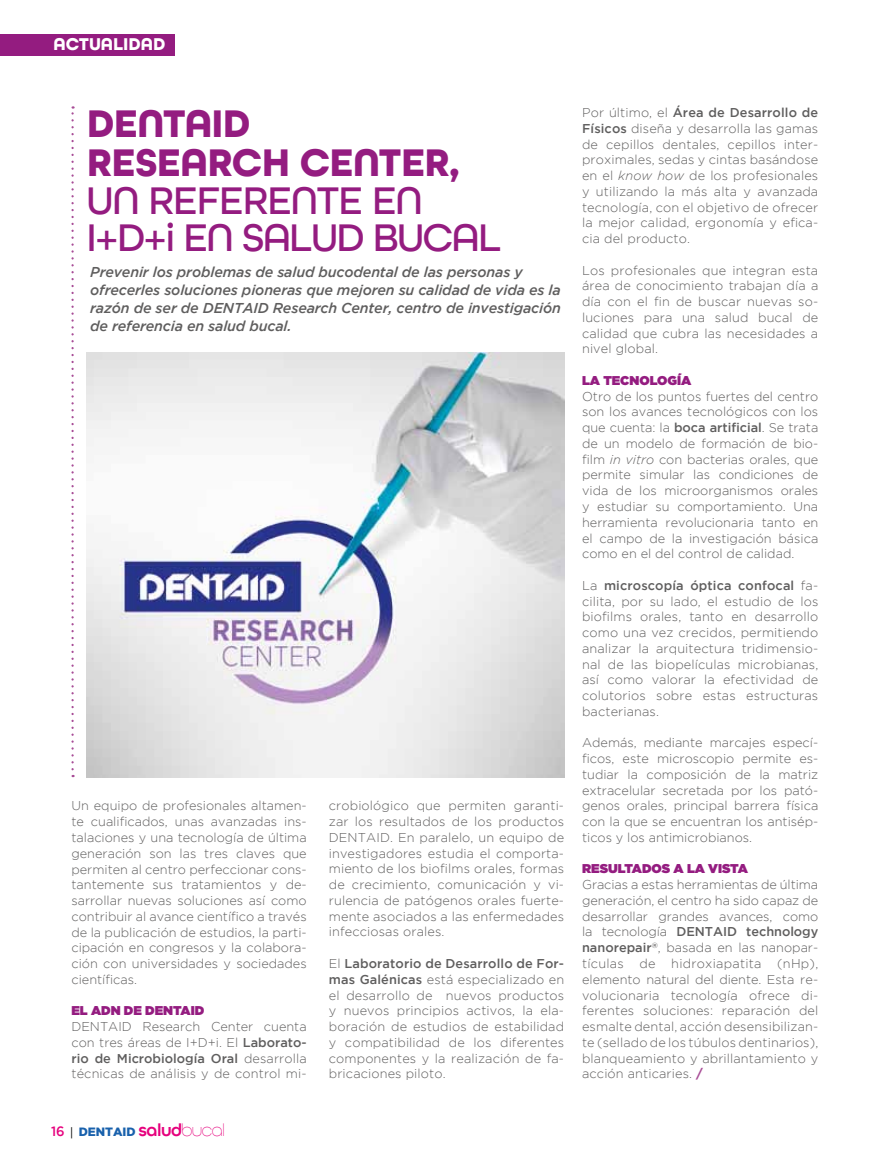
<style>
.page{position:relative;width:893px;height:1170px;background:#fff}
.page>*{position:absolute;margin:0;border:0;box-sizing:border-box;transform-origin:0 0}
.t1{font:500 40.5px/37.5px "All Round Gothic";letter-spacing:-.015em;color:#941c80}
.t2{font:700 40.5px/39px "All Round Gothic";letter-spacing:-.015em;color:#941c80}
.t3{font:700 18px "All Round Gothic";color:#fff}
.t4{font:italic 500 14.25px/18px "Gotham";letter-spacing:-.01em;color:#5f5e5e}
.t5{font:300 12.75px/15.8px "Gotham";letter-spacing:.01em;color:#5f5e5e;text-align:justify}
.t6{font:900 12.75px "Gotham";color:#941c80}
.t7{font:900 12px "Gotham";letter-spacing:-.005em;color:#1961ac}
.s1{font-weight:500}
.s2{font-weight:500;font-size:13.5px;color:#e6007d}
.s3{font-family:"Helvetica Neue LT Std";font-weight:400;font-size:11.25px;color:#000}
.s4{font-family:"All Round Gothic";font-weight:600;font-size:18px;color:#e6007d}
.s5{font-family:"All Round Gothic X Lig";font-weight:400;font-size:18px;color:#e6007d}
.s6{font-style:italic}
.s7{font-weight:700;color:#a84d97}
</style>
<div class="page">
<div style="left:0;top:34px;width:174px;height:21px;background:#941c80"></div>
<svg style="left:71px;top:106px;width:3px;height:671px"></svg>
<img style="left:87px;top:352px;width:477px;height:425px">
<h2 class="t3" style="left:54px;top:33px;width:25px">ACTUALIDAD</h2>
<h1 class="t2" style="left:87px;top:105px;width:165px">DENTAID<br>RESEARCH</h1>
<h1 class="t2" style="left:300px;top:144px;width:55px">CENTER</h1>
<h1 class="t2" style="left:449px;top:144px;width:12px">,</h1>
<h1 class="t1" style="left:87px;top:181px;width:337px">UN REFERENTE EN<br>I+D+I EN SALUD BUCAL</h1>
<p class="t4" style="left:90px;top:263px;width:472px">Prevenir los problemas de salud bucodental de las personas y ofrecerles soluciones pioneras que mejoren su calidad de vida es la razón de ser de DENTAID Research Center, centro de investigación de referencia en salud bucal.</p>
<p class="t5" style="left:71px;top:797px;width:237px">Un equipo de profesionales altamen&shy;te cualificados, unas avanzadas ins&shy;talaciones y una tecnología de última generación son las tres claves que permiten al centro perfeccionar cons&shy;tantemente sus tratamientos y de&shy;sarrollar nuevas soluciones así como contribuir al avance científico a través de la publicación de estudios, la parti&shy;cipación en congresos y la colabora&shy;ción con universidades y sociedades científicas.</p>
<p class="t6" style="left:71px;top:1003px;width:134px">EL ADN DE DENTAID</p>
<p class="t5" style="left:71px;top:1018px;width:237px">DENTAID Research Center cuenta con tres áreas de I+D+i. E l <span class="s1">Laborato&shy;rio de Microbiología Oral</span> desarrolla técnicas de análisis y de control mi-</p>
<p class="t7" style="left:51px;top:1124px;width:176px"><span class="s2">16</span> <span class="s3">|</span> DENTAID <span class="s4">salud</span><span class="s5">bucal</span></p>
<p class="t5" style="left:329px;top:797px;width:237px">crobiológico que permiten garanti&shy;zar los resultados de los productos DENTAID. En paralelo, un equipo de investigadores estudia el comporta&shy;miento de los biofilms orales, formas de crecimiento, comunicación y vi&shy;rulencia de patógenos orales fuerte&shy;mente asociados a las enfermedades infecciosas orales.</p>
<p class="t5" style="left:329px;top:955px;width:237px">E l <span class="s1">Laboratorio de Desarrollo de For&shy;mas Galénicas</span> está especializado en el desarrollo de nuevos productos y nuevos principios activos, la ela&shy;boración de estudios de estabilidad y compatibilidad de los diferentes componentes y la realización de fa&shy;bricaciones piloto.</p>
<p class="t5" style="left:582px;top:104px;width:238px">Por último, el <span class="s1">Área de Desarrollo de Físicos</span> diseña y desarrolla las gamas de cepillos dentales, cepillos inter&shy;proximales, sedas y cintas basándose en el <span class="s6">know how</span> de los profesionales y utilizando la más alta y avanzada tecnología, con el objetivo de ofrecer la mejor calidad, ergonomía y efica&shy;cia del producto.</p>
<p class="t5" style="left:582px;top:262px;width:238px">Los profesionales que integran esta área de conocimiento trabajan día a día con el fin de buscar nuevas so&shy;luciones para una salud bucal de calidad que cubra las necesidades a nivel global.</p>
<p class="t6" style="left:582px;top:373px;width:111px">LA TECNOLOGÍA</p>
<p class="t5" style="left:582px;top:388px;width:238px">Otro de los puntos fuertes del centro son los avances tecnológicos con los que cuenta: la <span class="s1">boca artificial</span>. Se trata de un modelo de formación de bio&shy;film <span class="s6">in vitro</span> con bacterias orales, que permite simular las condiciones de vida de los microorganismos orales y estudiar su comportamiento. Una herramienta revolucionaria tanto en el campo de la investigación básica como en el del control de calidad.</p>
<p class="t5" style="left:582px;top:577px;width:238px">La <span class="s1">microscopía óptica confocal</span> fa&shy;cilita, por su lado, el estudio de los biofilms orales, tanto en desarrollo como una vez crecidos, permitiendo analizar la arquitectura tridimensio&shy;nal de las biopelículas microbianas, así como valorar la efectividad de colutorios sobre estas estructuras bacterianas.</p>
<p class="t5" style="left:582px;top:734px;width:238px">Además, mediante marcajes especí&shy;ficos, este microscopio permite es&shy;tudiar la composición de la matriz extracelular secretada por los pató&shy;genos orales, principal barrera física con la que se encuentran los antisép&shy;ticos y los antimicrobianos.</p>
<p class="t6" style="left:582px;top:861px;width:53px">RESULTAD</p>
<p class="t6" style="left:652px;top:861px;width:89px">OS A LA VISTA</p>
<p class="t5" style="left:582px;top:876px;width:238px">Gracias a estas herramientas de última generación, el centro ha sido capaz de desarrollar grandes avances, como la tecnología <span class="s1">DENTAI</span></p>
<p class="t5" style="left:582px;top:923px;width:238px;text-align:left;text-indent:145px"><span class="s1">D technology nanorepair</span><sup>®</sup>, basada en las nanopar&shy;tículas de hidroxiapatita (nHp), elemento natural del diente. Esta re&shy;volucionaria tecnología ofrece di&shy;ferentes soluciones: reparación del esmalte dental, acción desensibilizan&shy;te (sellado de los túbulos dentinarios), blanqueamiento y abrillantamiento y acción anticaries. <span class="s7">/</span></p>
</div>
